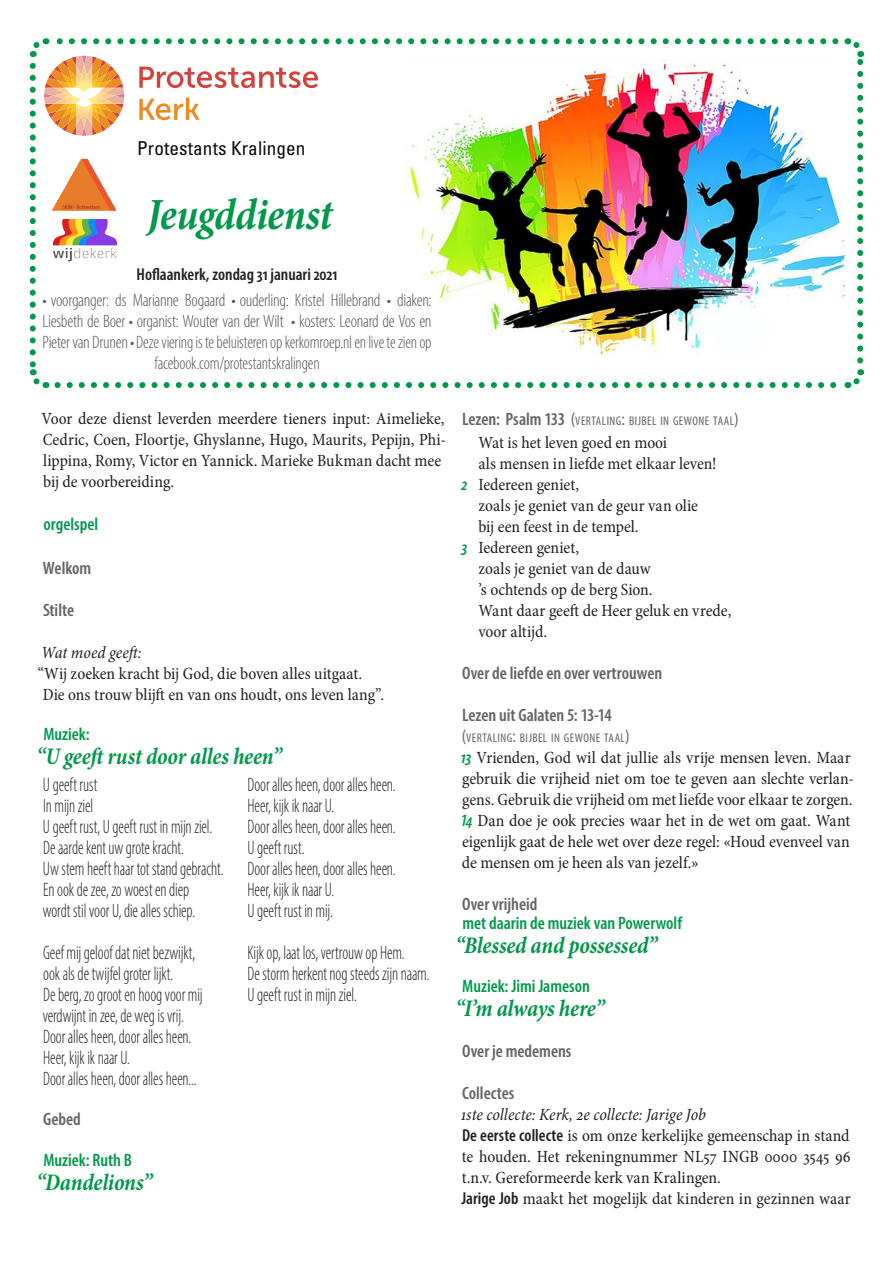
<style>
.page{position:relative;width:893px;height:1263px;background:#fff}
.page>*{position:absolute;margin:0;border:0;box-sizing:border-box;transform-origin:0 0}
.lied{font:italic 700 condensed 45px "Minion Pro";letter-spacing:-.015em;color:#00984a;scale:.95 1}
.lied-2{font:italic 700 condensed 24px "Minion Pro";letter-spacing:-.01em;color:#00984a;scale:.95 1}
.Liedtekst{font:300 condensed 19.5px "Myriad Pro";letter-spacing:-.005em;color:#231f20;scale:.85 1}
.t1{font:condensed 19.2px "Univers";letter-spacing:.005em;color:#070a0b}
.structuur_gecentreer{font:300 condensed 18px/21px "Myriad Pro";letter-spacing:-.015em;color:#57585a;text-align:center}
.structuur{font:600 condensed 18px "Myriad Pro";color:#636366}
.structuur_in_kleur{font:600 condensed 18px "Myriad Pro";color:#00984a}
.t2{font:condensed 17.25px/21px "Minion Pro";letter-spacing:-.005em;color:#231f20}
.t3{font:italic condensed 17.25px "Minion Pro";color:#231f20}
.t4{font:600 condensed 17.25px "Myriad Pro";color:#231f20}
.structuur-2{font:condensed 12.6px "Myriad Pro";letter-spacing:.035em;color:#636366}
.s1{font-weight:600;font-size:18px}
.s2{font-size:18px}
.s3{font-family:"Myriad Pro";font-weight:600;font-style:italic;color:#00984a}
.s4{font-family:"Myriad Pro";font-weight:600}
</style>
<div class="page">
<img style="left:29px;top:38px;width:836px;height:350px">
<img style="left:53px;top:219px;width:64px;height:27px">
<img style="left:52px;top:159px;width:65px;height:52px">
<p class="t1" style="left:137px;top:136px;width:170px">Protestants Kralingen</p>
<p class="lied" style="left:147px;top:183px;width:197px">Jeugddienst</p>
<p class="t4" style="left:137px;top:263px;width:202px">Hoflaankerk, zondag 31 januari 2021</p>
<p class="structuur_gecentreer" style="left:43px;top:290px;width:391px">• voorganger: ds Marianne Bogaard • ouderling: Kristel Hillebrand • diaken:<br>Liesbeth de Boer • organist: Wouter van der Wilt • kosters: Leonard de Vos en Pieter van Drunen• Deze viering is te beluisteren op kerkomroep.nl en live te zien op facebook.com/protestantskralingen</p>
<p class="t2" style="left:41px;top:408px;width:406px">Voor deze dienst leverden meerdere tieners input: Aimelieke, Cedric, Coen, Floortje, Ghyslanne, Hugo, Maurits, Pepijn, Phi&shy;lippina, Romy, Victor en Yannick. Marieke Bukman dacht mee bij de voorbereiding.</p>
<p class="structuur_in_kleur" style="left:43px;top:513px;width:56px">orgelspel</p>
<p class="structuur" style="left:43px;top:557px;width:50px">Welkom</p>
<p class="structuur" style="left:43px;top:599px;width:33px">Stilte</p>
<p class="t3" style="left:41px;top:641px;width:102px">Wat moed geeft:</p>
<p class="t2" style="left:38px;top:663px;width:326px">“Wij zoeken kracht bij God, die boven alles uitgaat.</p>
<p class="t2" style="left:43px;top:684px;width:343px">Die ons trouw blijft en van ons houdt, ons leven lang”.</p>
<p class="structuur_in_kleur" style="left:43px;top:723px;width:48px">Muziek:</p>
<p class="lied-2" style="left:36px;top:740px;width:260px">“U geeft rust door alles heen”</p>
<p class="Liedtekst" style="left:43px;top:773px;width:66px">U geeft rust</p>
<p class="Liedtekst" style="left:43px;top:794px;width:60px">In mijn ziel</p>
<p class="Liedtekst" style="left:43px;top:815px;width:201px">U geeft rust, U geeft rust in mijn ziel.</p>
<p class="Liedtekst" style="left:43px;top:836px;width:167px">De aarde kent uw grote kracht.</p>
<p class="Liedtekst" style="left:43px;top:857px;width:214px">Uw stem heeft haar tot stand gebracht.</p>
<p class="Liedtekst" style="left:43px;top:878px;width:173px">En ook de zee, zo woest en diep</p>
<p class="Liedtekst" style="left:43px;top:899px;width:181px">wordt stil voor U, die alles schiep.</p>
<p class="Liedtekst" style="left:248px;top:773px;width:176px">Door alles heen, door alles heen.</p>
<p class="Liedtekst" style="left:248px;top:794px;width:104px">Heer, kijk ik naar U.</p>
<p class="Liedtekst" style="left:248px;top:815px;width:176px">Door alles heen, door alles heen.</p>
<p class="Liedtekst" style="left:247px;top:836px;width:69px">U geeft rust.</p>
<p class="Liedtekst" style="left:248px;top:857px;width:176px">Door alles heen, door alles heen.</p>
<p class="Liedtekst" style="left:248px;top:878px;width:104px">Heer, kijk ik naar U.</p>
<p class="Liedtekst" style="left:247px;top:899px;width:102px">U geeft rust in mij.</p>
<p class="Liedtekst" style="left:43px;top:941px;width:181px">Geef mij geloof dat niet bezwijkt,</p>
<p class="Liedtekst" style="left:43px;top:962px;width:155px">ook als de twijfel groter lijkt.</p>
<p class="Liedtekst" style="left:43px;top:983px;width:189px">De berg, zo groot en hoog voor mij</p>
<p class="Liedtekst" style="left:43px;top:1004px;width:167px">verdwijnt in zee, de weg is vrij.</p>
<p class="Liedtekst" style="left:43px;top:1025px;width:176px">Door alles heen, door alles heen.</p>
<p class="Liedtekst" style="left:43px;top:1046px;width:104px">Heer, kijk ik naar U.</p>
<p class="Liedtekst" style="left:43px;top:1067px;width:182px">Door alles heen, door alles heen...</p>
<p class="structuur" style="left:43px;top:1108px;width:39px">Gebed</p>
<p class="structuur_in_kleur" style="left:43px;top:1148px;width:90px">Muziek: Ruth B</p>
<p class="lied-2" style="left:36px;top:1165px;width:123px">“Dandelions”</p>
<p class="Liedtekst" style="left:248px;top:941px;width:186px">Kijk op, laat los, vertrouw op Hem.</p>
<p class="Liedtekst" style="left:248px;top:962px;width:216px">De storm herkent nog steeds zijn naam.</p>
<p class="Liedtekst" style="left:247px;top:983px;width:130px">U geeft rust in mijn ziel.</p>
<p class="structuur-2" style="left:462px;top:413px;width:278px"><span class="s1">Lezen: Psalm 133</span> <span class="s2">(</span>VERTALING<span class="s2">:</span> BIJBEL IN GEWONE TAAL<span class="s2">)</span></p>
<p class="t2" style="left:478px;top:432px;width:190px">Wat is het leven goed en mooi</p>
<p class="t2" style="left:478px;top:453px;width:240px">als mensen in liefde met elkaar leven!</p>
<p class="t2" style="left:461px;top:474px;width:119px"><span class="s3">2</span> Iedereen geniet,</p>
<p class="t2" style="left:478px;top:495px;width:221px">zoals je geniet van de geur van olie</p>
<p class="t2" style="left:478px;top:516px;width:162px">bij een feest in de tempel.</p>
<p class="t2" style="left:461px;top:537px;width:119px"><span class="s3">3</span> Iedereen geniet,</p>
<p class="t2" style="left:478px;top:558px;width:174px">zoals je geniet van de dauw</p>
<p class="t2" style="left:478px;top:579px;width:176px">’s ochtends op de berg Sion.</p>
<p class="t2" style="left:478px;top:600px;width:255px">Want daar geeft de Heer geluk en vrede,</p>
<p class="t2" style="left:478px;top:621px;width:71px">voor altijd.</p>
<p class="structuur" style="left:462px;top:662px;width:201px">Over de liefde en over vertrouwen</p>
<p class="structuur" style="left:462px;top:704px;width:151px">Lezen uit Galaten 5: 13-14</p>
<p class="structuur-2" style="left:462px;top:730px;width:169px"><span class="s2">(</span>VERTALING<span class="s2">:</span> BIJBEL IN GEWONE TAAL<span class="s2">)</span></p>
<p class="t2" style="left:461px;top:747px;width:395px"><span class="s3">13</span> Vrienden, God wil dat jullie als vrije mensen leven. Maar gebruik die vrijheid niet om toe te geven aan slechte verlan&shy;gens. Gebruik die vrijheid om met liefde voor elkaar te zorgen.<br><span class="s3">14</span> Dan doe je ook precies waar het in de wet om gaat. Want eigenlijk gaat de hele wet over deze regel: «Houd evenveel van de mensen om je heen als van jezelf.»</p>
<p class="structuur" style="left:462px;top:893px;width:77px">Over vrijheid</p>
<p class="structuur_in_kleur" style="left:462px;top:912px;width:221px">met daarin de muziek van Powerwolf</p>
<p class="lied-2" style="left:455px;top:929px;width:214px">“Blessed and possessed”</p>
<p class="structuur_in_kleur" style="left:462px;top:975px;width:129px">Muziek: Jimi Jameson</p>
<p class="lied-2" style="left:455px;top:992px;width:159px">“I’m always here”</p>
<p class="structuur" style="left:462px;top:1040px;width:111px">Over je medemens</p>
<p class="structuur" style="left:462px;top:1082px;width:54px">Collectes</p>
<p class="t3" style="left:461px;top:1103px;width:247px">1ste collecte: Kerk, 2e collecte: Jarige Job</p>
<p class="t2" style="left:462px;top:1125px;width:390px;text-align:justify"><span class="s4">De eerste collecte</span> is om onze kerkelijke gemeenschap in stand te houden. Het rekeningnummer NL57 INGB 0000 3545 96 t.n.v. Gereformeerde kerk van Kralingen.</p>
<p class="t2" style="left:462px;top:1188px;width:391px"><span class="s4">Jarige Job</span> maakt het mogelijk dat kinderen in gezinnen waar</p>
</div>
